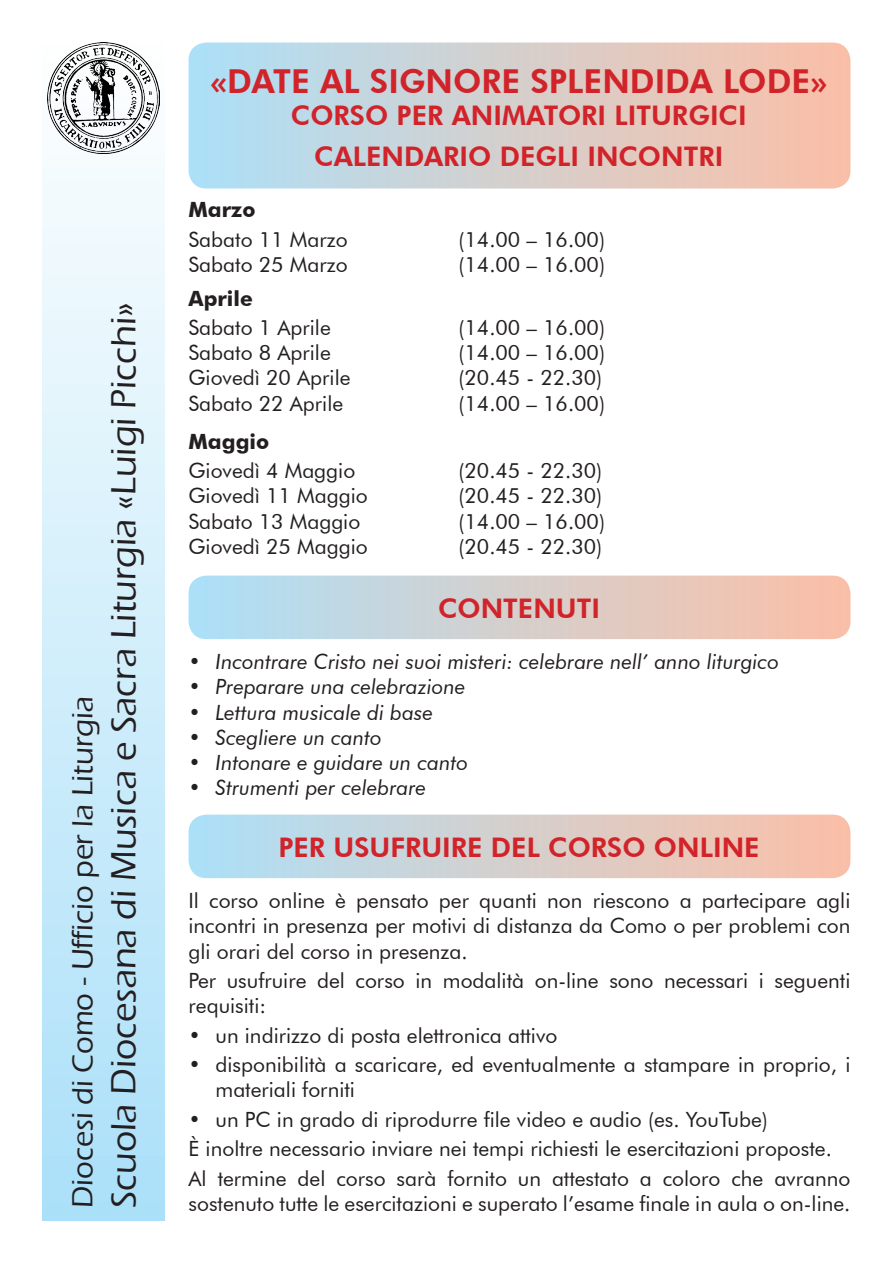
<style>
.page{position:relative;width:893px;height:1263px;background:#fff}
.page>*{position:absolute;margin:0;border:0;box-sizing:border-box;transform-origin:0 0}
.t1{font:500 36px "Eras ITC";color:#231f20}
.t2{font:800 33px "Futura BT";color:#d1232a}
.t3{font:500 30px "Eras ITC";color:#231f20}
.t4{font:800 27px "Futura BT";color:#d1232a}
.t5{font:21px/25.2px "Futura BT";color:#231f20}
.t6{font:italic 21px "Futura BT";color:#231f20}
.t7{font:700 21px "Futura BT";color:#231f20}
</style>
<div class="page">
<div style="left:43px;top:43px;width:122px;height:1177px;background:linear-gradient(to bottom,#f9fafa,#ade2fb)"></div>
<img style="left:48px;top:43px;width:111px;height:110px">
<svg style="left:189px;top:43px;width:661px;height:146px;background:#d4cfcd"></svg>
<svg style="left:189px;top:814px;width:661px;height:64px;background:#d5cfce"></svg>
<svg style="left:189px;top:576px;width:661px;height:63px;background:#d4cfcd"></svg>
<p class="t3" style="left:66px;top:1208px;width:513px;rotate:-90deg">Diocesi di Como - Ufficio per la Liturgia</p>
<p class="t1" style="left:103px;top:1208px;width:907px;rotate:-90deg">Scuola Diocesana di Musica e Sacra Liturgia «Luigi Picchi»</p>
<p class="t2" style="left:210px;top:61px;width:619px">«DATE AL SIGNORE SPLENDIDA LODE»</p>
<p class="t4" style="left:291px;top:99px;width:457px">CORSO PER ANIMATORI LITURGICI</p>
<p class="t4" style="left:314px;top:140px;width:411px">CALENDARIO DEGLI INCONTRI</p>
<p class="t7" style="left:189px;top:197px;width:69px">Marzo</p>
<p class="t5" style="left:189px;top:226px;width:161px">Sabato 11 Marzo</p>
<p class="t5" style="left:459px;top:226px;width:148px">(14.00 – 16.00)</p>
<p class="t5" style="left:189px;top:252px;width:161px">Sabato 25 Marzo</p>
<p class="t5" style="left:459px;top:252px;width:148px">(14.00 – 16.00)</p>
<p class="t7" style="left:189px;top:285px;width:66px">Aprile</p>
<p class="t5" style="left:189px;top:315px;width:144px">Sabato 1 Aprile</p>
<p class="t5" style="left:459px;top:315px;width:148px">(14.00 – 16.00)</p>
<p class="t5" style="left:189px;top:340px;width:144px">Sabato 8 Aprile</p>
<p class="t5" style="left:459px;top:340px;width:148px">(14.00 – 16.00)</p>
<p class="t5" style="left:189px;top:365px;width:164px">Giovedì 20 Aprile</p>
<p class="t5" style="left:459px;top:365px;width:145px">(20.45 - 22.30)</p>
<p class="t5" style="left:189px;top:390px;width:156px">Sabato 22 Aprile</p>
<p class="t5" style="left:459px;top:390px;width:148px">(14.00 – 16.00)</p>
<p class="t7" style="left:189px;top:428px;width:82px">Maggio</p>
<p class="t5" style="left:189px;top:458px;width:168px">Giovedì 4 Maggio</p>
<p class="t5" style="left:459px;top:458px;width:145px">(20.45 - 22.30)</p>
<p class="t5" style="left:189px;top:483px;width:181px">Giovedì 11 Maggio</p>
<p class="t5" style="left:459px;top:483px;width:145px">(20.45 - 22.30)</p>
<p class="t5" style="left:189px;top:508px;width:173px">Sabato 13 Maggio</p>
<p class="t5" style="left:459px;top:508px;width:148px">(14.00 – 16.00)</p>
<p class="t5" style="left:189px;top:533px;width:181px">Giovedì 25 Maggio</p>
<p class="t5" style="left:459px;top:533px;width:145px">(20.45 - 22.30)</p>
<p class="t4" style="left:438px;top:592px;width:163px">CONTENUTI</p>
<p class="t6" style="left:189px;top:649px;width:592px">• Incontrare Cristo nei suoi misteri: celebrare nell’ anno liturgico</p>
<p class="t6" style="left:189px;top:674px;width:278px">• Preparare una celebrazione</p>
<p class="t6" style="left:189px;top:699px;width:246px">• Lettura musicale di base</p>
<p class="t6" style="left:189px;top:725px;width:195px">• Scegliere un canto</p>
<p class="t6" style="left:189px;top:750px;width:281px">• Intonare e guidare un canto</p>
<p class="t6" style="left:189px;top:775px;width:239px">• Strumenti per celebrare</p>
<p class="t4" style="left:279px;top:831px;width:483px">PER USUFRUIRE DEL CORSO ONLINE</p>
<p class="t5" style="left:189px;top:888px;width:663px;text-align:justify">Il corso online è pensato per quanti non riescono a partecipare agli incontri in presenza per motivi di distanza da Como o per problemi con gli orari del corso in presenza.</p>
<p class="t5" style="left:189px;top:968px;width:663px">Per usufruire del corso in modalità on-line sono necessari i seguenti requisiti:</p>
<p class="t5" style="left:189px;top:1022px;width:370px">• un indirizzo di posta elettronica attivo</p>
<p class="t5" style="left:216px;top:1052px;width:636px;text-indent:-27px">• disponibilità a scaricare, ed eventualmente a stampare in proprio, i materiali forniti</p>
<p class="t5" style="left:189px;top:1107px;width:581px">• un PC in grado di riprodurre file video e audio (es. YouTube)</p>
<p class="t5" style="left:189px;top:1136px;width:645px">È inoltre necessario inviare nei tempi richiesti le esercitazioni proposte.</p>
<p class="t5" style="left:189px;top:1165px;width:663px">Al termine del corso sarà fornito un attestato a coloro che avranno sostenuto tutte le esercitazioni e superato l’esame finale in aula o on-line.</p>
</div>
